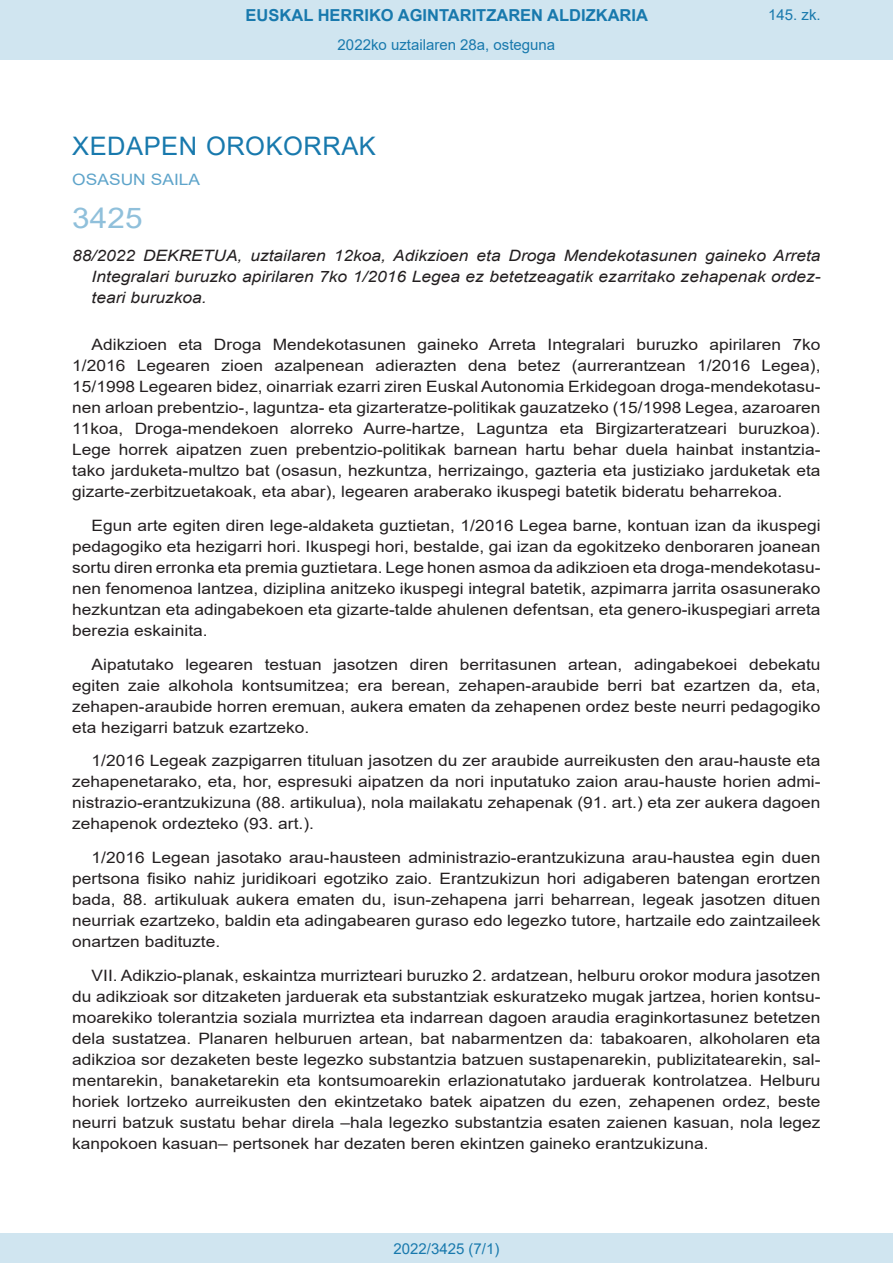
<style>
.page{position:relative;width:893px;height:1263px;background:#fff}
.page>*{position:absolute;margin:0;border:0;box-sizing:border-box;transform-origin:0 0}
.BOPVOrden{font:28.5px "Arial";color:#90c0db;scale:1.11 1}
.BOPVSeccion{font:25.5px "Arial";letter-spacing:.02em;color:#1879ad}
.t1{font:700 16.5px "Arial";color:#1879ad}
.BOPVDetalle{font:15.6px/21px "Arial";color:#231f20;text-align:justify;scale:1.11 1}
.BOPVTitulo{font:italic 15.6px/21px "Arial";color:#231f20;text-align:justify;scale:1.11 1}
.BOPVOrganismo{font:15.6px "Arial";letter-spacing:.005em;color:#5ea4ca;scale:1.11 1}
.Paginacion_Centro{font:15px "Arial";color:#1879ad}
</style>
<div class="page">
<div style="left:0;top:0;width:893px;height:60px;background:#d0e5f0"></div>
<div style="left:0;top:1233px;width:893px;height:30px;background:#d0e5f0"></div>
<p class="t1" style="left:246px;top:3px;width:404px">EUSKAL HERRIKO AGINTARITZAREN ALDIZKARIA</p>
<p class="Paginacion_Centro" style="left:338px;top:35px;width:219px">2022ko uztailaren 28a, osteguna</p>
<p class="Paginacion_Centro" style="left:768px;top:5px;width:54px">145. zk.</p>
<p class="BOPVSeccion" style="left:72px;top:128px;width:305px">XEDAPEN OROKORRAK</p>
<p class="BOPVOrganismo" style="left:72px;top:169px;width:117px">OSASUN SAILA</p>
<p class="BOPVOrden" style="left:72px;top:198px;width:65px">3425</p>
<p class="BOPVTitulo" style="left:92px;top:246px;width:658px;text-indent:-19px">88/2022 DEKRETUA, uztailaren 12koa, Adikzioen eta Droga Mendekotasunen gaineko Arreta Integralari buruzko apirilaren 7ko 1/2016 Legea ez betetzeagatik ezarritako zehapenak ordez&shy;teari buruzkoa.</p>
<p class="BOPVDetalle" style="left:72px;top:334px;width:676px;text-indent:19px">Adikzioen eta Droga Mendekotasunen gaineko Arreta Integralari buruzko apirilaren 7ko 1/2016 Legearen zioen azalpenean adierazten dena betez (aurrerantzean 1/2016 Legea), 15/1998 Legearen bidez, oinarriak ezarri ziren Euskal Autonomia Erkidegoan droga-mendekotasu&shy;nen arloan prebentzio-, laguntza- eta gizarteratze-politikak gauzatzeko (15/1998 Legea, azaroaren 11koa, Droga-mendekoen alorreko Aurre-hartze, Laguntza eta Birgizarteratzeari buruzkoa).<br>Lege horrek aipatzen zuen prebentzio-politikak barnean hartu behar duela hainbat instantzia&shy;tako jarduketa-multzo bat (osasun, hezkuntza, herrizaingo, gazteria eta justiziako jarduketak eta gizarte-zerbitzuetakoak, eta abar), legearen araberako ikuspegi batetik bideratu beharrekoa.</p>
<p class="BOPVDetalle" style="left:72px;top:515px;width:676px;text-indent:19px">Egun arte egiten diren lege-aldaketa guztietan, 1/2016 Legea barne, kontuan izan da ikuspegi pedagogiko eta hezigarri hori. Ikuspegi hori, bestalde, gai izan da egokitzeko denboraren joanean sortu diren erronka eta premia guztietara. Lege honen asmoa da adikzioen eta droga-mendekotasu&shy;nen fenomenoa lantzea, diziplina anitzeko ikuspegi integral batetik, azpimarra jarrita osasunerako hezkuntzan eta adingabekoen eta gizarte-talde ahulenen defentsan, eta genero-ikuspegiari arreta berezia eskainita.</p>
<p class="BOPVDetalle" style="left:72px;top:653px;width:676px;text-indent:19px">Aipatutako legearen testuan jasotzen diren berritasunen artean, adingabekoei debekatu egiten zaie alkohola kontsumitzea; era berean, zehapen-araubide berri bat ezartzen da, eta, zehapen-araubide horren eremuan, aukera ematen da zehapenen ordez beste neurri pedagogiko eta hezigarri batzuk ezartzeko.</p>
<p class="BOPVDetalle" style="left:72px;top:750px;width:676px;text-indent:19px">1/2016 Legeak zazpigarren tituluan jasotzen du zer araubide aurreikusten den arau-hauste eta zehapenetarako, eta, hor, espresuki aipatzen da nori inputatuko zaion arau-hauste horien admi&shy;nistrazio-erantzukizuna (88. artikulua), nola mailakatu zehapenak (91. art.) eta zer aukera dagoen zehapenok ordezteko (93. art.).</p>
<p class="BOPVDetalle" style="left:72px;top:847px;width:676px;text-indent:19px">1/2016 Legean jasotako arau-hausteen administrazio-erantzukizuna arau-haustea egin duen pertsona fisiko nahiz juridikoari egotziko zaio. Erantzukizun hori adigaberen batengan erortzen bada, 88. artikuluak aukera ematen du, isun-zehapena jarri beharrean, legeak jasotzen dituen neurriak ezartzeko, baldin eta adingabearen guraso edo legezko tutore, hartzaile edo zaintzaileek onartzen badituzte.</p>
<p class="BOPVDetalle" style="left:72px;top:965px;width:676px;text-indent:19px">VII. Adikzio-planak, eskaintza murrizteari buruzko 2. ardatzean, helburu orokor modura jasotzen du adikzioak sor ditzaketen jarduerak eta substantziak eskuratzeko mugak jartzea, horien kontsu&shy;moarekiko tolerantzia soziala murriztea eta indarrean dagoen araudia eraginkortasunez betetzen dela sustatzea. Planaren helburuen artean, bat nabarmentzen da: tabakoaren, alkoholaren eta adikzioa sor dezaketen beste legezko substantzia batzuen sustapenarekin, publizitatearekin, sal&shy;mentarekin, banaketarekin eta kontsumoarekin erlazionatutako jarduerak kontrolatzea. Helburu horiek lortzeko aurreikusten den ekintzetako batek aipatzen du ezen, zehapenen ordez, beste neurri batzuk sustatu behar direla –hala legezko substantzia esaten zaienen kasuan, nola legez kanpokoen kasuan– pertsonek har dezaten beren ekintzen gaineko erantzukizuna.</p>
<p class="Paginacion_Centro" style="left:393px;top:1238px;width:107px">2022/3425 (7/1)</p>
</div>
